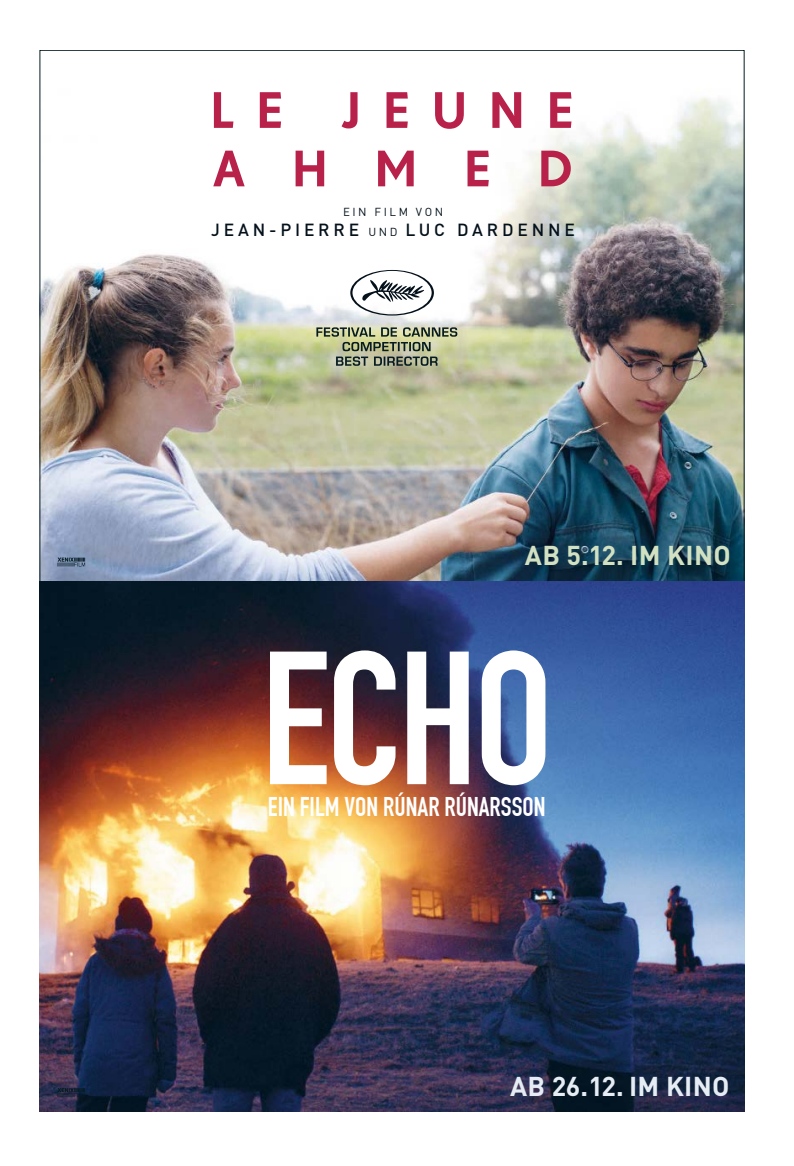
<style>
.page{position:relative;width:794px;height:1166px;background:#fff}
.page>*{position:absolute;margin:0;border:0;box-sizing:border-box;transform-origin:0 0}
.t1{font:700 26.95px "DIN Pro";letter-spacing:.01em;color:#e5ecf4}
.t2{font:700 26.95px "DIN Pro";letter-spacing:.01em;color:#d2e1c2}
.t3{font:700 26.43px "DIN Condensed";color:#fff}
.t4{font:500 17.32px "DIN";letter-spacing:.22em;color:#04111b}
.t5{font:11.55px "DIN";letter-spacing:.22em;color:#04111b}
.s1{font-weight:400;font-size:11.55px}
</style>
<div class="page">
<img style="left:42px;top:92px;width:700px;height:489px">
<svg style="left:316px;top:327px;width:141px;height:39px;background:#9ca381"></svg>
<svg style="left:350px;top:270px;width:84px;height:45px"></svg>
<svg style="left:213px;top:151px;width:358px;height:35px"></svg>
<svg style="left:214px;top:92px;width:357px;height:37px"></svg>
<svg style="left:58px;top:557px;width:27px;height:9px"></svg>
<img style="left:40px;top:581px;width:704px;height:531px">
<svg style="left:270px;top:650px;width:275px;height:135px"></svg>
<svg style="left:58px;top:1088px;width:27px;height:9px"></svg>
<p class="t5" style="left:343px;top:204px;width:101px">EIN FILM VON</p>
<p class="t4" style="left:211px;top:219px;width:365px">JEAN-PIERRE <span class="s1">UND</span> LUC DARDENNE</p>
<h1 class="t2" style="left:525px;top:537px;width:207px">AB 5.12. IM KINO</h1>
<h2 class="t3" style="left:268px;top:791px;width:279px">EIN FILM VON RÚNAR RÚNARSSON</h2>
<h1 class="t1" style="left:510px;top:1068px;width:221px">AB 26.12. IM KINO</h1>
</div>
